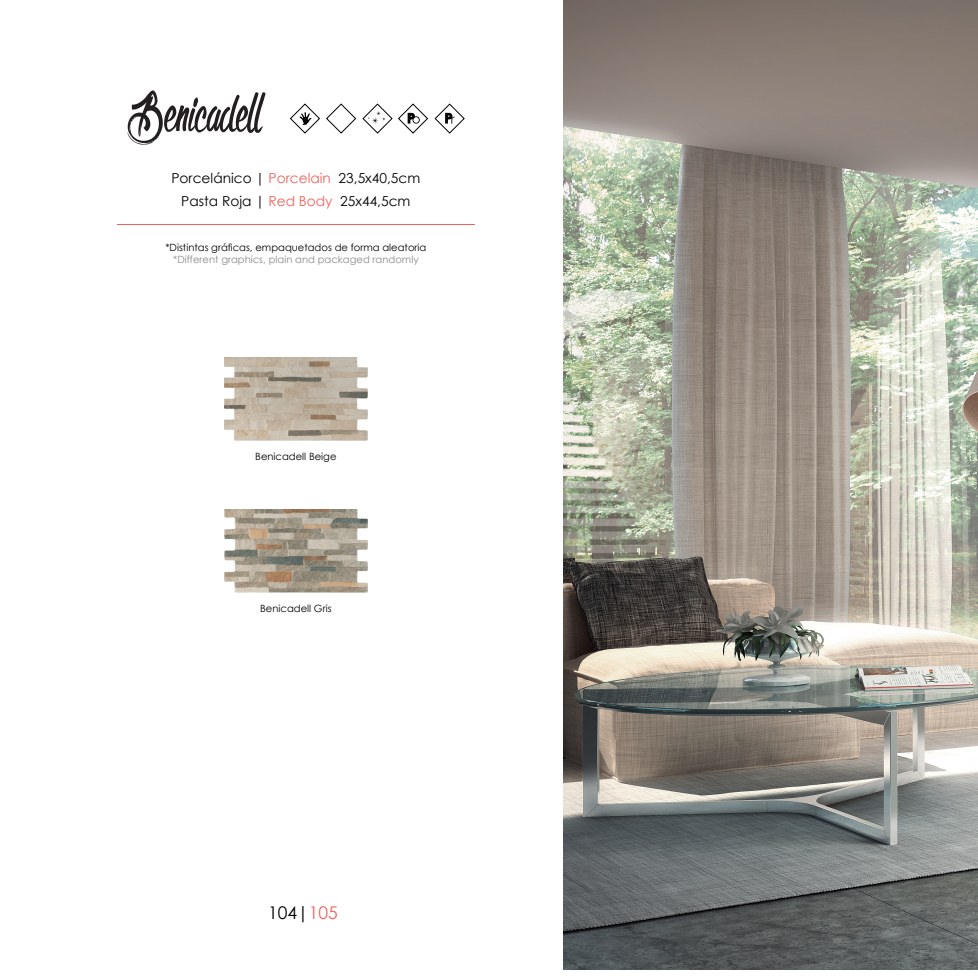
<style>
.page{position:relative;width:978px;height:978px;background:#fff}
.page>*{position:absolute;margin:0;border:0;box-sizing:border-box;transform-origin:0 0}
.t1{font:72.5px "Olympic Branding";color:#231f20}
.t2{font:17.5px "Century Gothic";color:#010101}
.t3{font:13.75px "Century Gothic";color:#010101}
.t4{font:10px "Century Gothic";color:#010101}
.t5{font:10px "Century Gothic";color:#8c8989}
.s1{color:#f1635d}
</style>
<div class="page">
<hr style="left:117px;top:224px;width:358px;height:1px;background:#f1635d">
<img style="left:563px;top:0;width:415px;height:970px">
<svg style="left:290px;top:103px;width:175px;height:31px"></svg>
<img style="left:224px;top:357px;width:144px;height:84px">
<img style="left:224px;top:509px;width:144px;height:84px">
<p class="t1" style="left:127px;top:81px;width:137px">Benicadell</p>
<p class="t3" style="left:171px;top:168px;width:250px">Porcelánico | <span class="s1">Porcelain</span> 23,5x40,5cm</p>
<p class="t3" style="left:181px;top:191px;width:231px">Pasta Roja | <span class="s1">Red Body</span> 25x44,5cm</p>
<p class="t4" style="left:165px;top:240px;width:263px">*Distintas gráficas, empaquetados de forma aleatoria</p>
<p class="t5" style="left:173px;top:253px;width:247px">*Different graphics, plain and packaged randomly</p>
<p class="t4" style="left:255px;top:449px;width:83px">Benicadell Beige</p>
<p class="t4" style="left:260px;top:601px;width:73px">Benicadell Gris</p>
<p class="t2" style="left:268px;top:900px;width:71px">104|<span class="s1">105</span></p>
</div>
